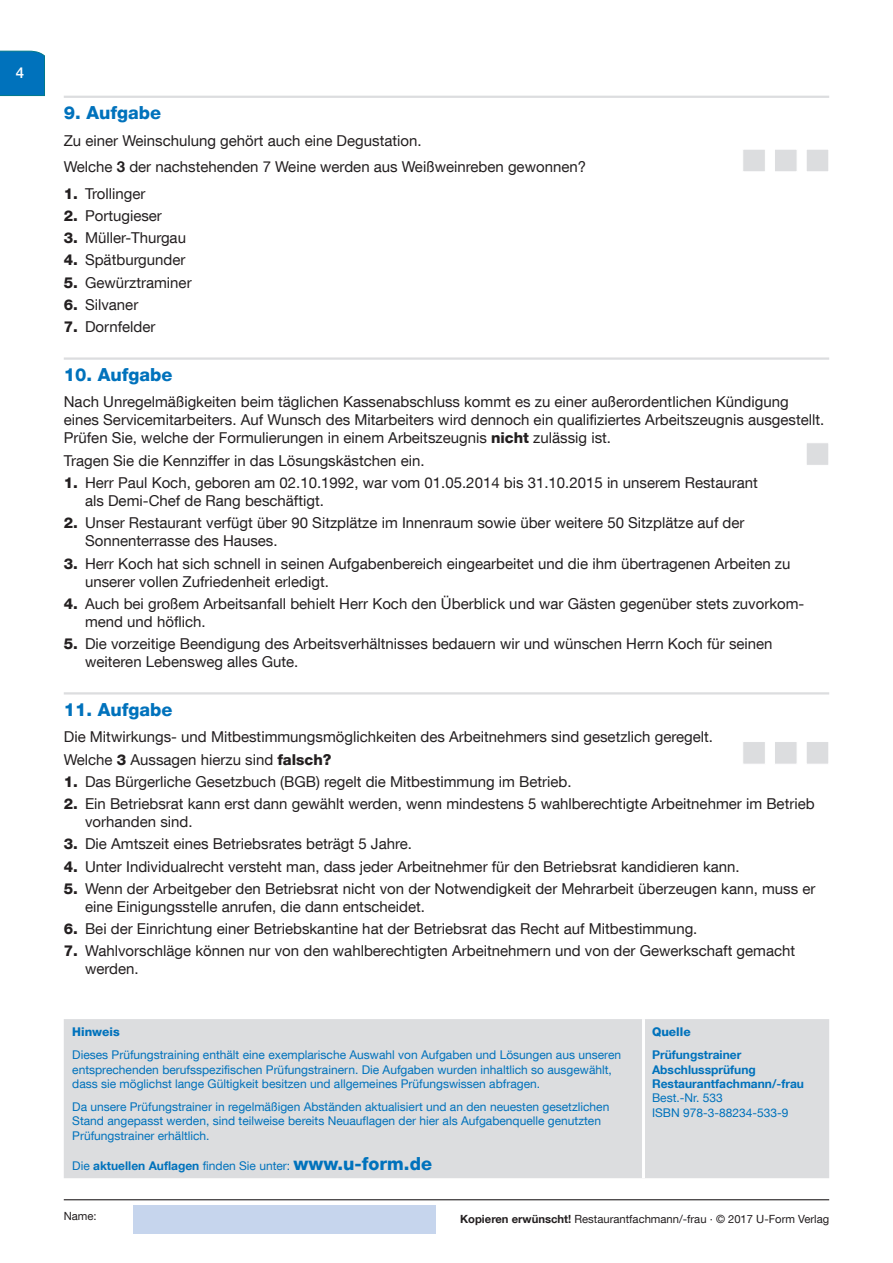
<style>
.page{position:relative;width:893px;height:1263px;background:#fff}
.page>*{position:absolute;margin:0;border:0;box-sizing:border-box;transform-origin:0 0}
.t1{font:800 18px "Helvetica Neue LT Com";color:#0072bc}
.t2{font:15px/18px "Helvetica Neue LT Com";color:#231f20}
.t3{font:500 15px "Helvetica Neue LT Com";color:#fff}
.t4{font:12px/14.4px "Helvetica Neue LT Com";color:#0072bc}
.t5{font:700 12px/14.4px "Helvetica Neue LT Com";color:#0072bc}
.t6{font:800 12px "Helvetica Neue LT Com";color:#0072bc}
.t7{font:11.25px "Helvetica Neue LT Com";color:#231f20}
.s1{font-weight:700}
.s2{font-weight:800}
.s3{font-weight:800;font-size:18px}
.s4{font-family:"Syntax"}
</style>
<div class="page">
<div style="left:134px;top:1205px;width:302px;height:29px;background:#c6d5ed"></div>
<hr style="left:64px;top:1199px;width:765px;height:1px;background:#231f20">
<svg style="left:0;top:51px;width:45px;height:45px;background:#0273b9"></svg>
<hr style="left:64px;top:96px;width:765px;height:2px;background:#dcdddf">
<hr style="left:64px;top:357px;width:765px;height:3px;background:#dcdddf">
<hr style="left:64px;top:692px;width:765px;height:2px;background:#dcdddf">
<div style="left:742px;top:149px;width:24px;height:23px;background:#dcdddf;border:1px solid #fff"></div>
<div style="left:774px;top:149px;width:23px;height:23px;background:#dcdddf;border:1px solid #fff"></div>
<div style="left:806px;top:149px;width:23px;height:23px;background:#dcdddf;border:1px solid #fff"></div>
<div style="left:806px;top:442px;width:23px;height:24px;background:#dcdddf;border:1px solid #fff"></div>
<div style="left:742px;top:741px;width:24px;height:23px;background:#dcdddf;border:1px solid #fff"></div>
<div style="left:774px;top:741px;width:23px;height:23px;background:#dcdddf;border:1px solid #fff"></div>
<div style="left:806px;top:741px;width:23px;height:23px;background:#dcdddf;border:1px solid #fff"></div>
<div style="left:64px;top:1019px;width:765px;height:159px;background:#dcdddf"></div>
<hr style="left:642px;top:1019px;width:3px;height:159px;background:#fff">
<p class="t3" style="left:16px;top:64px;width:10px">4</p>
<p class="t1" style="left:64px;top:102px;width:99px">9. Aufgabe</p>
<p class="t2" style="left:64px;top:127px;width:524px;line-height:26.5px">Zu einer Weinschulung gehört auch eine Degustation.<br>Welche <span class="s1">3</span> der nachstehenden 7 Weine werden aus Weißweinreben gewonnen?</p>
<p class="t2" style="left:64px;top:184px;width:83px"><span class="s2">1.</span> Trollinger</p>
<p class="t2" style="left:64px;top:206px;width:100px"><span class="s2">2.</span> Portugieser</p>
<p class="t2" style="left:64px;top:228px;width:124px"><span class="s2">3.</span> Müller-Thurgau</p>
<p class="t2" style="left:64px;top:251px;width:123px"><span class="s2">4.</span> Spätburgunder</p>
<p class="t2" style="left:64px;top:273px;width:129px"><span class="s2">5.</span> Gewürztraminer</p>
<p class="t2" style="left:64px;top:295px;width:76px"><span class="s2">6.</span> Silvaner</p>
<p class="t2" style="left:64px;top:317px;width:93px"><span class="s2">7.</span> Dornfelder</p>
<p class="t1" style="left:64px;top:364px;width:110px">10. Aufgabe</p>
<p class="t2" style="left:64px;top:393px;width:762px">Nach Unregelmäßigkeiten beim täglichen Kassenabschluss kommt es zu einer außerordentlichen Kündigung eines Servicemitarbeiters. Auf Wunsch des Mitarbeiters wird dennoch ein qualifiziertes Arbeitszeugnis ausgestellt.<br>Prüfen Sie, welche der Formulierungen in einem Arbeitszeugnis <span class="s2">nicht</span> zulässig ist.</p>
<p class="t2" style="left:64px;top:451px;width:362px">Tragen Sie die Kennziffer in das Lösungskästchen ein.</p>
<p class="t2" style="left:85px;top:473px;width:674px;text-indent:-21px"><span class="s2">1.</span> Herr Paul Koch, geboren am 02.10.1992, war vom 01.05.2014 bis 31.10.2015 in unserem Restaurant als Demi-Chef de Rang beschäftigt.</p>
<p class="t2" style="left:85px;top:513px;width:661px;text-indent:-21px"><span class="s2">2.</span> Unser Restaurant verfügt über 90 Sitzplätze im Innenraum sowie über weitere 50 Sitzplätze auf der<br>Sonnenterrasse des Hauses.</p>
<p class="t2" style="left:85px;top:554px;width:707px;text-indent:-21px"><span class="s2">3.</span> Herr Koch hat sich schnell in seinen Aufgabenbereich eingearbeitet und die ihm übertragenen Arbeiten zu unserer vollen Zufriedenheit erledigt.</p>
<p class="t2" style="left:85px;top:594px;width:721px;text-indent:-21px"><span class="s2">4.</span> Auch bei großem Arbeitsanfall behielt Herr Koch den Überblick und war Gästen gegenüber stets zuvorkom&shy;mend und höflich.</p>
<p class="t2" style="left:85px;top:634px;width:689px;text-indent:-21px"><span class="s2">5.</span> Die vorzeitige Beendigung des Arbeitsverhältnisses bedauern wir und wünschen Herrn Koch für seinen weiteren Lebensweg alles Gute.</p>
<p class="t1" style="left:64px;top:699px;width:110px">11. Aufgabe</p>
<p class="t2" style="left:64px;top:725px;width:651px;line-height:22.2px">Die Mitwirkungs- und Mitbestimmungsmöglichkeiten des Arbeitnehmers sind gesetzlich geregelt.<br>Welche <span class="s2">3</span> Aussagen hierzu sind <span class="s2">falsch?</span></p>
<p class="t2" style="left:64px;top:772px;width:509px"><span class="s2">1.</span> Das Bürgerliche Gesetzbuch (BGB) regelt die Mitbestimmung im Betrieb.</p>
<p class="t2" style="left:85px;top:794px;width:731px;text-indent:-21px"><span class="s2">2.</span> Ein Betriebsrat kann erst dann gewählt werden, wenn mindestens 5 wahlberechtigte Arbeitnehmer im Betrieb vorhanden sind.</p>
<p class="t2" style="left:64px;top:835px;width:350px"><span class="s2">3.</span> Die Amtszeit eines Betriebsrates beträgt 5 Jahre.</p>
<p class="t2" style="left:64px;top:857px;width:677px"><span class="s2">4.</span> Unter Individualrecht versteht man, dass jeder Arbeitnehmer für den Betriebsrat kandidieren kann.</p>
<p class="t2" style="left:85px;top:879px;width:732px;text-indent:-21px"><span class="s2">5.</span> Wenn der Arbeitgeber den Betriebsrat nicht von der Notwendigkeit der Mehrarbeit überzeugen kann, muss er eine Einigungsstelle anrufen, die dann entscheidet.</p>
<p class="t2" style="left:64px;top:919px;width:635px"><span class="s2">6.</span> Bei der Einrichtung einer Betriebskantine hat der Betriebsrat das Recht auf Mitbestimmung.</p>
<p class="t2" style="left:85px;top:941px;width:712px;text-indent:-21px"><span class="s2">7.</span> Wahlvorschläge können nur von den wahlberechtigten Arbeitnehmern und von der Gewerkschaft gemacht werden.</p>
<p class="t6" style="left:72px;top:1025px;width:49px">Hinweis</p>
<p class="t4" style="left:72px;top:1047px;width:550px">Dieses Prüfungstraining enthält eine exemplarische Auswahl von Aufgaben und Lösungen aus unseren entsprechenden berufsspezifischen Prüfungstrainern. Die Aufgaben wurden inhaltlich so ausgewählt, dass sie möglichst lange Gültigkeit besitzen und allgemeines Prüfungswissen abfragen.</p>
<p class="t4" style="left:72px;top:1099px;width:539px">Da unsere Prüfungstrainer in regelmäßigen Abständen aktualisiert und an den neuesten gesetzlichen<br>Stand angepasst werden, sind teilweise bereits Neuauflagen der hier als Aufgabenquelle genutzten<br>Prüfungstrainer erhältlich.</p>
<p class="t4" style="left:72px;top:1158px;width:361px">Die <span class="s1">aktuellen Auflagen</span> finden Sie unter: <span class="s3">www.u-form.de</span></p>
<p class="t6" style="left:652px;top:1025px;width:40px">Quelle</p>
<p class="t5" style="left:652px;top:1047px;width:154px">Prüfungstrainer<br>Abschlussprüfung<br>Restaurantfachmann/-frau</p>
<p class="t4" style="left:652px;top:1090px;width:138px">Best.-Nr. 533<br>ISBN 978-3-88234-533-9</p>
<p class="t7" style="left:64px;top:1209px;width:34px">Name:</p>
<p class="t7" style="left:460px;top:1212px;width:371px"><span class="s1">Kopieren erwünscht!</span> Restaurantfachmann/-frau <span class="s4">·</span> © 2017 U-Form Verlag</p>
</div>
